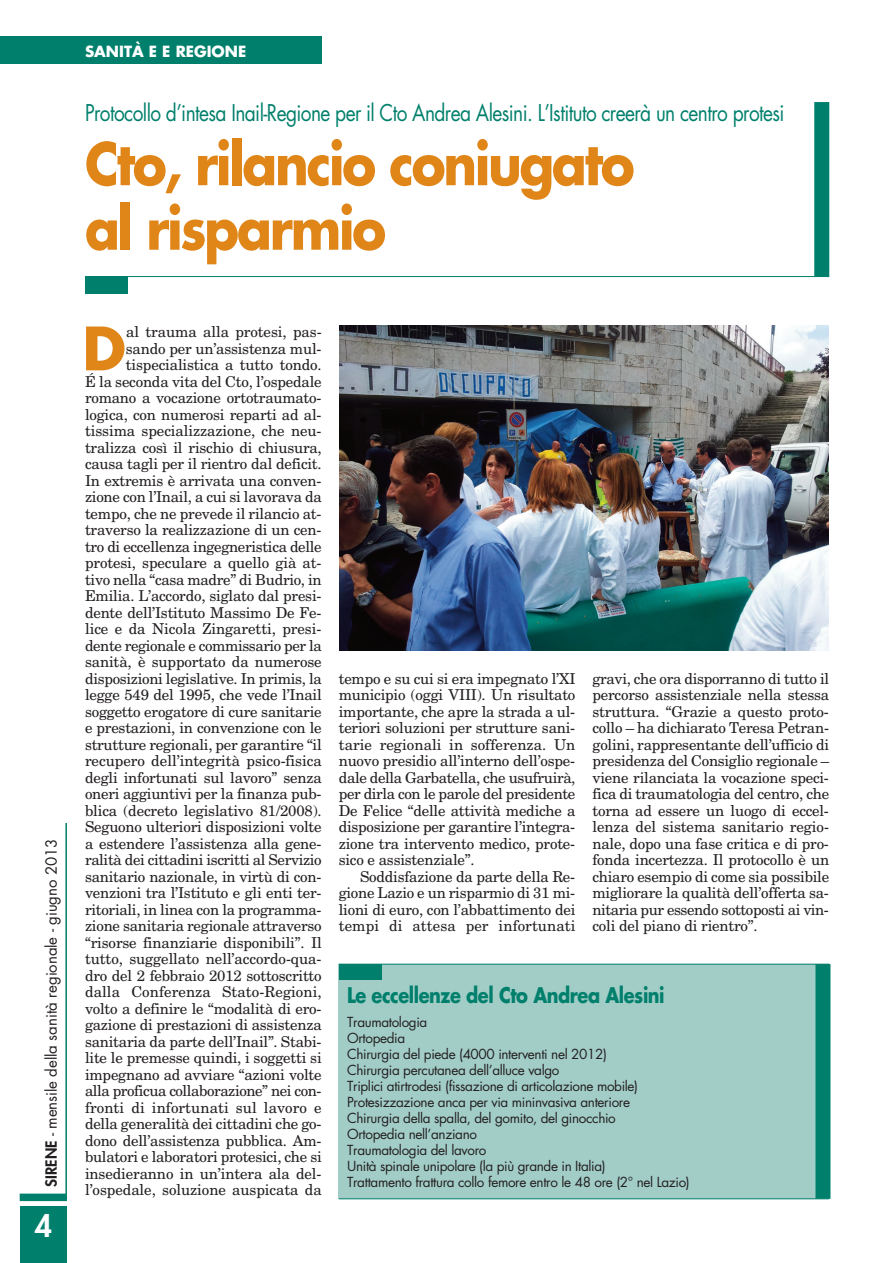
<style>
.page{position:relative;width:893px;height:1263px;background:#fff}
.page>*{position:absolute;margin:0;border:0;box-sizing:border-box;transform-origin:0 0}
.t1{font:700 58.2px "Futura";color:#e08619}
.t2{font:700 57px/64.5px "Futura";letter-spacing:-.045em;color:#e08619;scale:.9 1}
.t3{font:800 30px "Futura";color:#fff}
.t4{font:22.5px "Futura";letter-spacing:-.03em;color:#00806c;scale:.85 1}
.t5{font:700 21px "Futura";letter-spacing:-.025em;color:#00806c;scale:.85 1}
.t6{font:15px/16.5px "New Century Schlbk";letter-spacing:-.015em;color:#231f20;text-align:justify}
.t7{font:15px "Futura";letter-spacing:-.005em;color:#231f20}
.t8{font:700 15px "Futura";color:#fff}
.t9{font:13.5px/16px "Futura";letter-spacing:-.025em;color:#231f20}
.s1{font-weight:800}
</style>
<div class="page">
<div style="left:20px;top:1193px;width:46px;height:8px;background:#00806c"></div>
<hr style="left:65px;top:823px;width:2px;height:378px;background:#00806c">
<div style="left:20px;top:1207px;width:47px;height:56px;background:#00806c"></div>
<div style="left:85px;top:276px;width:43px;height:17px;background:#00806c"></div>
<hr style="left:85px;top:276px;width:744px;height:1px;background:#00806c">
<div style="left:814px;top:102px;width:15px;height:175px;background:#00806c"></div>
<div style="left:0;top:37px;width:322px;height:27px;background:#00806c"></div>
<div style="left:339px;top:965px;width:490px;height:234px;background:#a2cdc7"></div>
<div style="left:339px;top:964px;width:42px;height:16px;background:#00806c"></div>
<div style="left:815px;top:964px;width:15px;height:235px;background:#00806c"></div>
<hr style="left:339px;top:1198px;width:490px;height:1px;background:#00806c">
<hr style="left:339px;top:964px;width:490px;height:1px;background:#00806c">
<img style="left:339px;top:326px;width:490px;height:324px">
<p class="t8" style="left:85px;top:44px;width:163px">SANITÀ E E REGIONE</p>
<h3 class="t4" style="left:85px;top:102px;width:824px">Protocollo d’intesa Inail-Regione per il Cto Andrea Alesini. L’Istituto creerà un centro protesi</h3>
<h2 class="t2" style="left:85px;top:137px;width:612px">Cto, rilancio coniugato al risparmio</h2>
<p class="t7" style="left:44px;top:1186px;width:349px;rotate:-90deg"><span class="s1">SIRENE</span> - mensile della sanità regionale - giugno 2013</p>
<h3 class="t3" style="left:35px;top:1211px;width:19px">4</h3>
<p class="t6" style="left:85px;top:324px;width:238px;text-align:right">al trauma alla protesi, pas&shy;sando per un’assistenza mul&shy;tispecialistica a tutto tondo.<br>É la seconda vita del Cto, l’ospedale romano a vocazione ortotraumato&shy;logica, con numerosi reparti ad al&shy;tissima specializzazione, che neu&shy;tralizza così il rischio di chiusura, causa tagli per il rientro dal deficit.<br>In extremis è arrivata una conven&shy;zione con l’Inail, a cui si lavorava da tempo, che ne prevede il rilancio at&shy;traverso la realizzazione di un cen&shy;tro di eccellenza ingegneristica delle protesi, speculare a quello già at&shy;tivo nella “casa madre” di Budrio, in Emilia. L’accordo, siglato dal presi&shy;dente dell’Istituto Massimo De Fe&shy;lice e da Nicola Zingaretti, presi&shy;dente regionale e commissario per la sanità, è supportato da numerose disposizioni legislative. In primis, la legge 549 del 1995, che vede l’Inail soggetto erogatore di cure sanitarie e prestazioni, in convenzione con le strutture regionali, per garantire “il recupero dell’integrità psico-fisica degli infortunati sul lavoro” senza oneri aggiuntivi per la finanza pub&shy;blica (decreto legislativo 81/2008).<br>Seguono ulteriori disposizioni volte a estendere l’assistenza alla gene&shy;ralità dei cittadini iscritti al Servizio sanitario nazionale, in virtù di con&shy;venzioni tra l’Istituto e gli enti ter&shy;ritoriali, in linea con la programma&shy;zione sanitaria regionale attraverso “risorse finanziarie disponibili”. Il tutto, suggellato nell’accordo-qua&shy;dro del 2 febbraio 2012 sottoscritto dalla Conferenza Stato-Regioni, volto a definire le “modalità di ero&shy;gazione di prestazioni di assistenza sanitaria da parte dell’Inail”. Stabi&shy;lite le premesse quindi, i soggetti si impegnano ad avviare “azioni volte alla proficua collaborazione” nei con&shy;fronti di infortunati sul lavoro e della generalità dei cittadini che go&shy;dono dell’assistenza pubblica. Am&shy;bulatori e laboratori protesici, che si insedieranno in un’intera ala del&shy;l’ospedale, soluzione auspicata da</p>
<h1 class="t1" style="left:82px;top:322px;width:45px">D</h1>
<p class="t6" style="left:339px;top:670px;width:238px">tempo e su cui si era impegnato l’XI municipio (oggi VIII). Un risultato importante, che apre la strada a ul&shy;teriori soluzioni per strutture sani&shy;tarie regionali in sofferenza. Un nuovo presidio all’interno dell’ospe&shy;dale della Garbatella, che usufruirà, per dirla con le parole del presidente De Felice “delle attività mediche a disposizione per garantire l’integra&shy;zione tra intervento medico, prote&shy;sico e assistenziale”.</p>
<p class="t6" style="left:339px;top:868px;width:238px;text-indent:21px">Soddisfazione da parte della Re&shy;gione Lazio e un risparmio di 31 mi&shy;lioni di euro, con l’abbattimento dei tempi di attesa per infortunati</p>
<p class="t6" style="left:592px;top:670px;width:238px">gravi, che ora disporranno di tutto il percorso assistenziale nella stessa struttura. “Grazie a questo proto&shy;collo – ha dichiarato Teresa Petran&shy;golini, rappresentante dell’ufficio di presidenza del Consiglio regionale – viene rilanciata la vocazione speci&shy;fica di traumatologia del centro, che torna ad essere un luogo di eccel&shy;lenza del sistema sanitario regio&shy;nale, dopo una fase critica e di pro&shy;fonda incertezza. Il protocollo è un chiaro esempio di come sia possibile migliorare la qualità dell’offerta sa&shy;nitaria pur essendo sottoposti ai vin&shy;coli del piano di rientro”.</p>
<h3 class="t5" style="left:347px;top:986px;width:375px">Le eccellenze del Cto Andrea Alesini</h3>
<p class="t9" style="left:347px;top:1015px;width:344px">Traumatologia<br>Ortopedia<br>Chirurgia del piede (4000 interventi nel 2012)<br>Chirurgia percutanea dell’alluce valgo<br>Triplici atirtrodesi (fissazione di articolazione mobile)<br>Protesizzazione anca per via mininvasiva anteriore<br>Chirurgia della spalla, del gomito, del ginocchio<br>Ortopedia nell’anziano<br>Traumatologia del lavoro<br>Unità spinale unipolare (la più grande in Italia)<br>Trattamento frattura collo femore entro le 48 ore (2° nel Lazio)</p>
</div>
